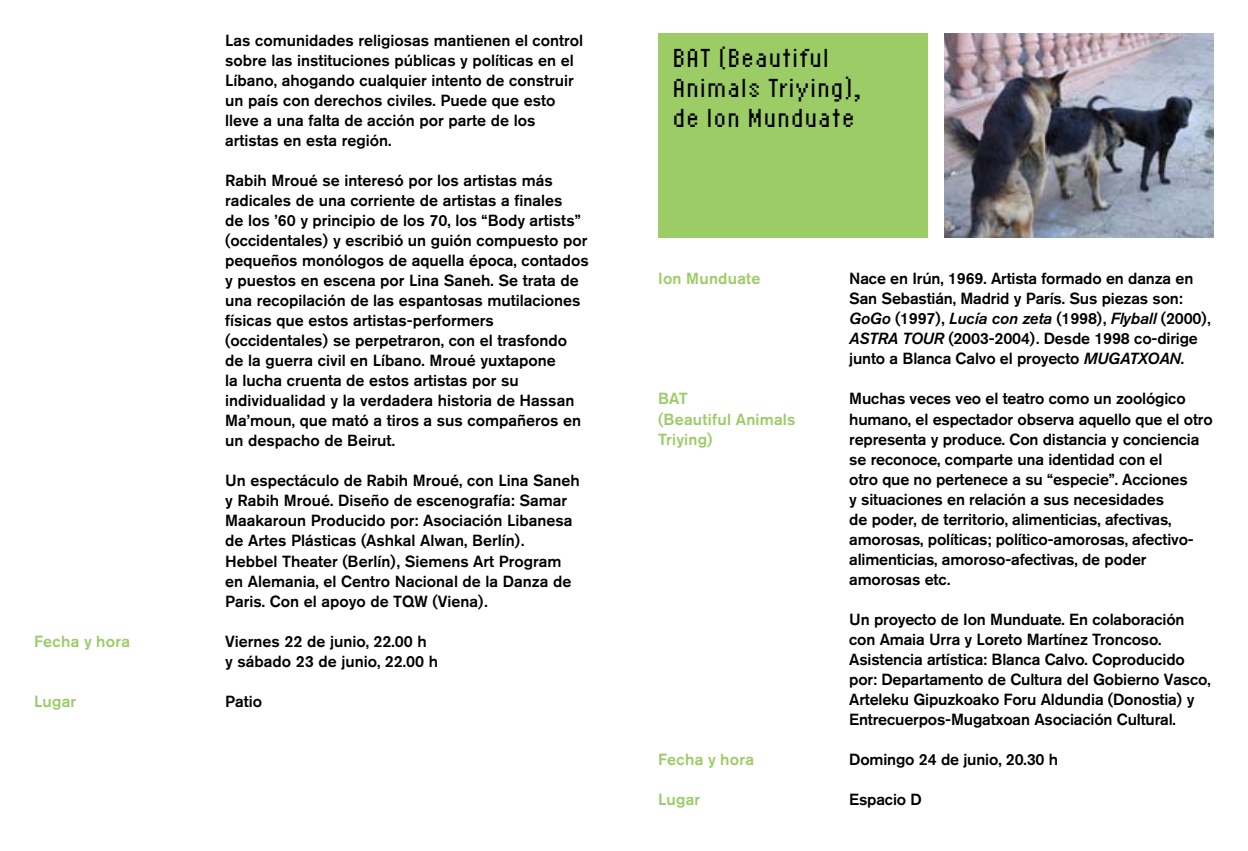
<style>
.page{position:relative;width:1248px;height:851px;background:#fff}
.page>*{position:absolute;margin:0;border:0;box-sizing:border-box;transform-origin:0 0}
.t1{font:24px/30px "Ignifuga";letter-spacing:.005em;color:#000}
.t2{font:500 16px/20px "Akzidenz Grotesk BQ";color:#000}
.t3{font:500 16px/20px "Akzidenz Grotesk BQ";letter-spacing:.015em;color:#9bcc66}
.t4{font:italic 16px "Akzidenz Grotesk BQ Med";letter-spacing:-.01em;color:#000}
.s1{font-family:"Akzidenz Grotesk BQ";font-weight:500;font-style:normal}
.s2{font-family:"Akzidenz Grotesk BQ Med";font-weight:400;font-style:italic}
</style>
<div class="page">
<img style="left:944px;top:34px;width:269px;height:204px">
<div style="left:658px;top:34px;width:269px;height:204px;background:#9bcc66"></div>
<p class="t3" style="left:34px;top:630px;width:97px">Fecha y hora</p>
<p class="t3" style="left:34px;top:690px;width:44px">Lugar</p>
<p class="t2" style="left:225px;top:30px;width:359px">Las comunidades religiosas mantienen el control sobre las instituciones públicas y políticas en el Líbano, ahogando cualquier intento de construir un país con derechos civiles. Puede que esto lleve a una falta de acción por parte de los artistas en esta región.</p>
<p class="t2" style="left:225px;top:170px;width:365px">Rabih Mroué se interesó por los artistas más radicales de una corriente de artistas a finales<br>de los ’60 y principio de los 70, los “Body artists” (occidentales) y escribió un guión compuesto por pequeños monólogos de aquella época, contados y puestos en escena por Lina Saneh. Se trata de una recopilación de las espantosas mutilaciones físicas que estos artistas-performers (occidentales) se perpetraron, con el trasfondo de la guerra civil en Líbano. Mroué yuxtapone<br>la lucha cruenta de estos artistas por su individualidad y la verdadera historia de Hassan Ma’moun, que mató a tiros a sus compañeros en un despacho de Beirut.</p>
<p class="t2" style="left:225px;top:470px;width:356px">Un espectáculo de Rabih Mroué, con Lina Saneh y Rabih Mroué. Diseño de escenografía: Samar Maakaroun Producido por: Asociación Libanesa de Artes Plásticas (Ashkal Alwan, Berlín).<br>Hebbel Theater (Berlín), Siemens Art Program en Alemania, el Centro Nacional de la Danza de Paris. Con el apoyo de TQW (Viena).</p>
<p class="t2" style="left:225px;top:630px;width:214px">Viernes 22 de junio, 22.00 h y sábado 23 de junio, 22.00 h</p>
<p class="t2" style="left:225px;top:690px;width:39px">Patio</p>
<h1 class="t1" style="left:672px;top:43px;width:193px">BAT (Beautiful<br>Animals Triying), de Ion Munduate</h1>
<p class="t3" style="left:658px;top:268px;width:104px">Ion Munduate</p>
<p class="t3" style="left:658px;top:388px;width:139px">BAT<br>(Beautiful Animals<br>Triying)</p>
<p class="t3" style="left:658px;top:748px;width:97px">Fecha y hora</p>
<p class="t3" style="left:658px;top:788px;width:44px">Lugar</p>
<p class="t2" style="left:849px;top:268px;width:346px">Nace en Irún, 1969. Artista formado en danza en<br>San Sebastián, Madrid y París. Sus piezas son:</p>
<p class="t4" style="left:849px;top:309px;width:363px">GoGo <span class="s1">(1997),</span> Lucía con zeta <span class="s1">(1998),</span> Flyball <span class="s1">(2000),</span></p>
<p class="t2" style="left:849px;top:328px;width:350px"><span class="s2">ASTRA TOUR</span> (2003-2004). Desde 1998 co-dirige junto a Blanca Calvo el proyecto <span class="s2">MUGATXOAN</span>.</p>
<p class="t2" style="left:849px;top:388px;width:365px">Muchas veces veo el teatro como un zoológico humano, el espectador observa aquello que el otro representa y produce. Con distancia y conciencia se reconoce, comparte una identidad con el<br>otro que no pertenece a su “especie”. Acciones<br>y situaciones en relación a sus necesidades<br>de poder, de territorio, alimenticias, afectivas, amorosas, políticas; político-amorosas, afectivo&shy;alimenticias, amoroso-afectivas, de poder amorosas etc.</p>
<p class="t2" style="left:849px;top:608px;width:363px">Un proyecto de Ion Munduate. En colaboración con Amaia Urra y Loreto Martínez Troncoso.<br>Asistencia artística: Blanca Calvo. Coproducido por: Departamento de Cultura del Gobierno Vasco, Arteleku Gipuzkoako Foru Aldundia (Donostia) y Entrecuerpos-Mugatxoan Asociación Cultural.</p>
<p class="t2" style="left:849px;top:748px;width:210px">Domingo 24 de junio, 20.30 h</p>
<p class="t2" style="left:849px;top:788px;width:74px">Espacio D</p>
</div>
